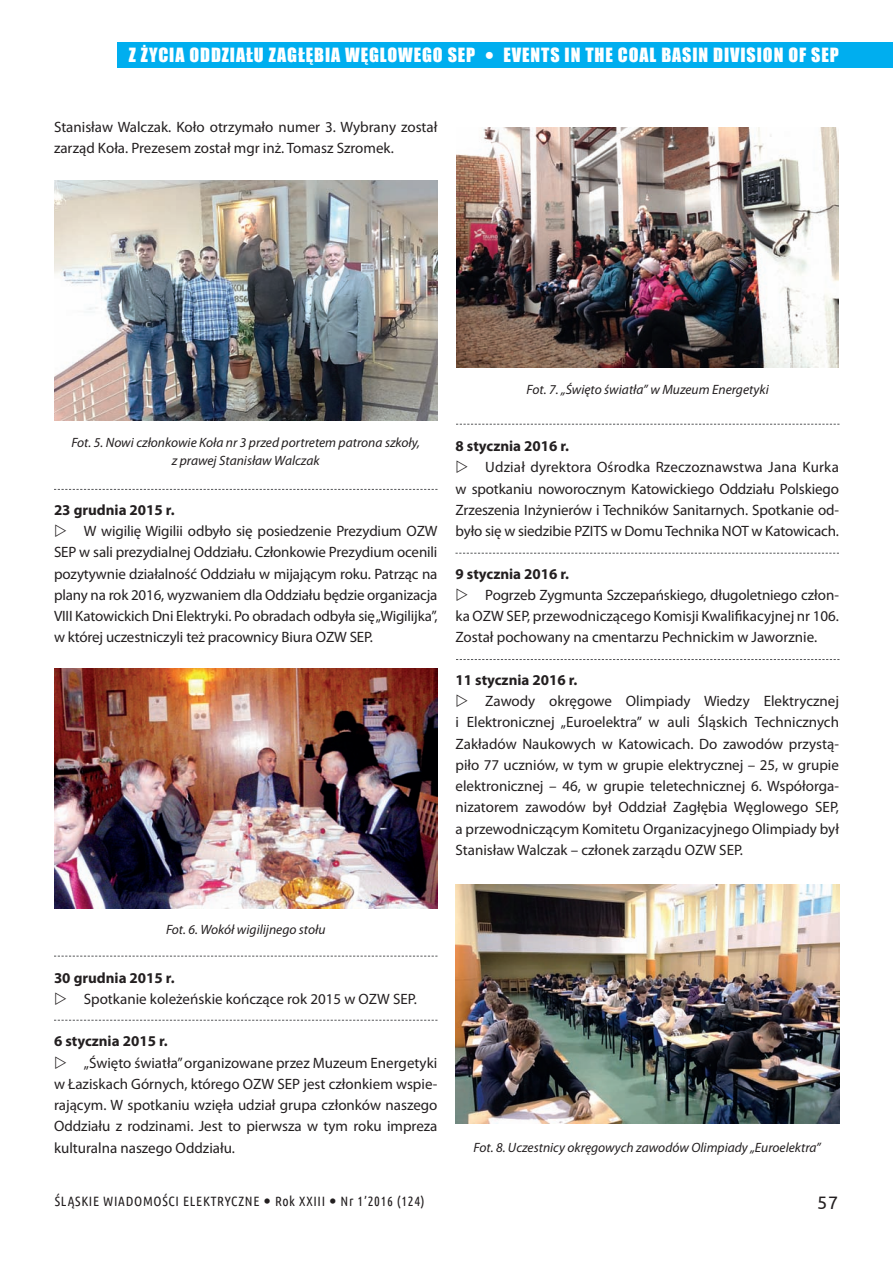
<style>
.page{position:relative;width:893px;height:1263px;background:#fff}
.page>*{position:absolute;margin:0;border:0;box-sizing:border-box;transform-origin:0 0}
.t1{font:18px "Impact";letter-spacing:.05em;color:#fff}
.t2{font:18px "Ubuntu";color:#231f20}
.t3{font:15px/21.3px "Myriad Pro";color:#231f20;text-align:justify}
.t4{font:700 15px "Myriad Pro";color:#231f20}
.t5{font:italic 13.5px/18px "Myriad Pro";color:#231f20;text-align:center}
.t6{font:13.5px "Ubuntu Condensed";letter-spacing:.05em;color:#231f20}
</style>
<div class="page">
<div style="left:117px;top:42px;width:776px;height:26px;background:#00aeef"></div>
<img style="left:54px;top:181px;width:383px;height:240px">
<svg style="left:54px;top:489px;width:383px;height:1px"></svg>
<img style="left:54px;top:669px;width:383px;height:240px">
<svg style="left:54px;top:956px;width:383px;height:1px"></svg>
<svg style="left:54px;top:1020px;width:383px;height:1px"></svg>
<img style="left:456px;top:127px;width:383px;height:240px">
<svg style="left:456px;top:424px;width:383px;height:1px"></svg>
<svg style="left:455px;top:553px;width:384px;height:1px"></svg>
<svg style="left:456px;top:659px;width:383px;height:1px"></svg>
<img style="left:455px;top:884px;width:385px;height:239px">
<p class="t1" style="left:129px;top:41px;width:348px">Z ŻYCIA ODDZIAŁU ZAGŁĘBIA WĘGLOWEGO SEP</p>
<p class="t1" style="left:503px;top:41px;width:337px">EVENTS IN THE COAL BASIN DIVISION OF SEP</p>
<p class="t3" style="left:54px;top:116px;width:385px">Stanisław Walczak. Koło otrzymało numer 3. Wybrany został zarząd Koła. Prezesem został mgr inż. Tomasz Szromek.</p>
<p class="t5" style="left:71px;top:433px;width:350px">Fot. 5. Nowi członkowie Koła nr 3 przed portretem patrona szkoły, z prawej Stanisław Walczak</p>
<p class="t4" style="left:54px;top:500px;width:122px">23 grudnia 2015 r.</p>
<p class="t3" style="left:54px;top:520px;width:385px;text-indent:30px">W wigilię Wigilii odbyło się posiedzenie Prezydium OZW SEP w sali prezydialnej Oddziału. Członkowie Prezydium ocenili pozytywnie działalność Oddziału w mijającym roku. Patrząc na plany na rok 2016, wyzwaniem dla Oddziału będzie organizacja VIII Katowickich Dni Elektryki. Po obradach odbyła się „Wigilijka”, w której uczestniczyli też pracownicy Biura OZW SEP.</p>
<p class="t5" style="left:527px;top:380px;width:244px">Fot. 7. „Święto światła” w Muzeum Energetyki</p>
<p class="t4" style="left:455px;top:436px;width:115px">8 stycznia 2016 r.</p>
<p class="t3" style="left:455px;top:456px;width:385px;text-indent:30px">Udział dyrektora Ośrodka Rzeczoznawstwa Jana Kurka w spotkaniu noworocznym Katowickiego Oddziału Polskiego Zrzeszenia Inżynierów i Techników Sanitarnych. Spotkanie od&shy;było się w siedzibie PZITS w Domu Technika NOT w Katowicach.</p>
<p class="t4" style="left:455px;top:564px;width:115px">9 stycznia 2016 r.</p>
<p class="t3" style="left:455px;top:584px;width:385px;text-indent:30px">Pogrzeb Zygmunta Szczepańskiego, długoletniego człon&shy;ka OZW SEP, przewodniczącego Komisji Kwalifikacyjnej nr 106.<br>Został pochowany na cmentarzu Pechnickim w Jaworznie.</p>
<p class="t4" style="left:455px;top:670px;width:123px">11 stycznia 2016 r.</p>
<p class="t3" style="left:455px;top:690px;width:385px;text-indent:30px">Zawody okręgowe Olimpiady Wiedzy Elektrycznej i Elektronicznej „Euroelektra” w auli Śląskich Technicznych Zakładów Naukowych w Katowicach. Do zawodów przystą&shy;piło 77 uczniów, w tym w grupie elektrycznej – 25, w grupie elektronicznej – 46, w grupie teletechnicznej 6. Współorga&shy;nizatorem zawodów był Oddział Zagłębia Węglowego SEP, a przewodniczącym Komitetu Organizacyjnego Olimpiady był Stanisław Walczak – członek zarządu OZW SEP.</p>
<p class="t5" style="left:166px;top:920px;width:161px">Fot. 6. Wokół wigilijnego stołu</p>
<p class="t4" style="left:54px;top:968px;width:122px">30 grudnia 2015 r.</p>
<p class="t3" style="left:84px;top:988px;width:335px">Spotkanie koleżeńskie kończące rok 2015 w OZW SEP.</p>
<p class="t4" style="left:54px;top:1031px;width:115px">6 stycznia 2015 r.</p>
<p class="t3" style="left:54px;top:1052px;width:385px;text-indent:30px">„Święto światła” organizowane przez Muzeum Energetyki w Łaziskach Górnych, którego OZW SEP jest członkiem wspie&shy;rającym. W spotkaniu wzięła udział grupa członków naszego Oddziału z rodzinami. Jest to pierwsza w tym roku impreza kulturalna naszego Oddziału.</p>
<p class="t5" style="left:474px;top:1138px;width:349px">Fot. 8. Uczestnicy okręgowych zawodów Olimpiady „Euroelektra”</p>
<p class="t6" style="left:55px;top:1192px;width:371px">ŚLĄSKIE WIADOMOŚCI ELEKTRYCZNE Rok XXIII Nr 1’2016 (124)</p>
<p class="t2" style="left:817px;top:1192px;width:23px">57</p>
</div>
